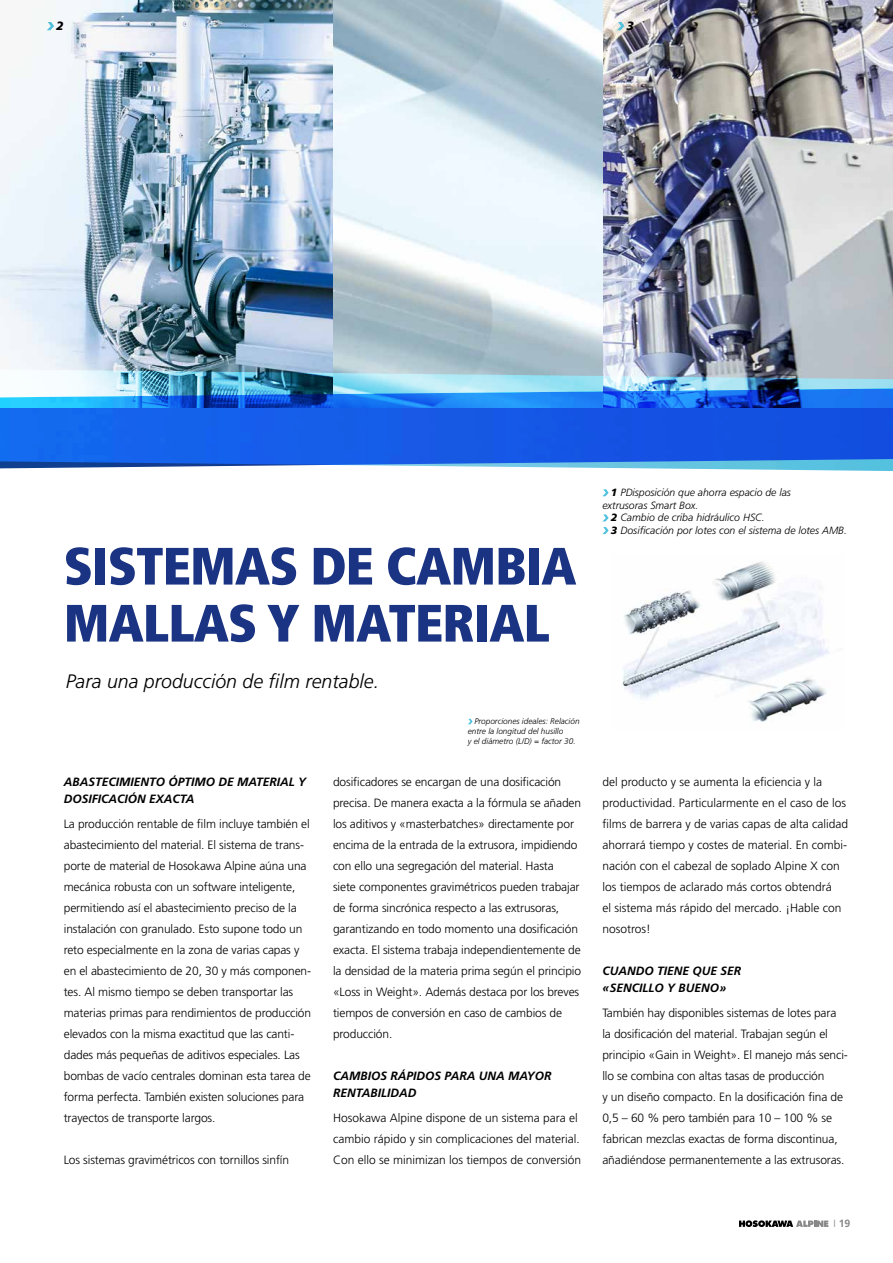
<style>
.page{position:relative;width:893px;height:1263px;background:#fff}
.page>*{position:absolute;margin:0;border:0;box-sizing:border-box;transform-origin:0 0}
.t1{font:900 condensed 52.5px/57px "Frutiger LT Std";letter-spacing:-.015em;color:#1a3382}
.t2{font:italic 300 19.5px "Frutiger LT Std";color:#000}
.t3{font:300 12px/21px "Frutiger LT Std";letter-spacing:-.01em;color:#000}
.t4{font:italic 700 12px/16.5px "Frutiger LT Std";color:#000}
.t5{font:italic 900 12px "Frutiger LT Std";color:#000}
.t6{font:italic 300 10.5px "Frutiger LT Std";color:#000}
.t7{font:700 10.5px "Frutiger LT Std";color:#868786}
.t8{font:italic 300 8.25px/9.9px "Frutiger LT Std";color:#000}
.s1{font-weight:900}
.s2{font-weight:300}
</style>
<div class="page">
<img style="left:1px;top:0;width:892px;height:369px">
<img style="left:0;top:0;width:1px;height:408px">
<img style="left:0;top:369px;width:893px;height:102px">
<img style="left:622px;top:561px;width:208px;height:161px">
<svg style="left:739px;top:1220px;width:89px;height:7px"></svg>
<svg style="left:47px;top:22px;width:7px;height:8px"></svg>
<svg style="left:617px;top:22px;width:7px;height:8px"></svg>
<svg style="left:468px;top:719px;width:5px;height:5px"></svg>
<svg style="left:603px;top:489px;width:6px;height:7px"></svg>
<svg style="left:603px;top:514px;width:6px;height:7px"></svg>
<svg style="left:602px;top:527px;width:7px;height:7px"></svg>
<p class="t5" style="left:56px;top:19px;width:9px">2</p>
<p class="t5" style="left:626px;top:19px;width:9px">3</p>
<h1 class="t1" style="left:64px;top:537px;width:514px">SISTEMAS DE CAMBIA<br>MALLAS Y MATERIAL</h1>
<h2 class="t2" style="left:66px;top:670px;width:315px">Para una producción de film rentable.</h2>
<p class="t8" style="left:468px;top:717px;width:113px;text-indent:7px">Proporciones ideales: Relación entre la longitud del husillo<br>y el diámetro (L/D) = factor 30.</p>
<p class="t4" style="left:64px;top:774px;width:244px">ABASTECIMIENTO ÓPTIMO DE MATERIAL Y<br>DOSIFICACIÓN EXACTA</p>
<p class="t3" style="left:64px;top:814px;width:249px">La producción rentable de film incluye también el abastecimiento del material. El sistema de trans&shy;porte de material de Hosokawa Alpine aúna una mecánica robusta con un software inteligente, permitiendo así el abastecimiento preciso de la instalación con granulado. Esto supone todo un reto especialmente en la zona de varias capas y en el abastecimiento de 20, 30 y más componen&shy;tes. Al mismo tiempo se deben transportar las materias primas para rendimientos de producción elevados con la misma exactitud que las canti&shy;dades más pequeñas de aditivos especiales. Las bombas de vacío centrales dominan esta tarea de forma perfecta. También existen soluciones para trayectos de transporte largos.</p>
<p class="t3" style="left:64px;top:1150px;width:227px">Los sistemas gravimétricos con tornillos sinfín</p>
<p class="t3" style="left:333px;top:772px;width:250px">dosificadores se encargan de una dosificación precisa. De manera exacta a la fórmula se añaden los aditivos y «masterbatches» directamente por encima de la entrada de la extrusora, impidiendo con ello una segregación del material. Hasta<br>siete componentes gravimétricos pueden trabajar de forma sincrónica respecto a las extrusoras, garantizando en todo momento una dosificación exacta. El sistema trabaja independientemente de la densidad de la materia prima según el principio «Loss in Weight». Además destaca por los breves tiempos de conversión en caso de cambios de producción.</p>
<p class="t4" style="left:333px;top:1068px;width:220px">CAMBIOS RÁPIDOS PARA UNA MAYOR<br>RENTABILIDAD</p>
<p class="t3" style="left:333px;top:1108px;width:250px">Hosokawa Alpine dispone de un sistema para el cambio rápido y sin complicaciones del material.<br>Con ello se minimizan los tiempos de conversión</p>
<p class="t6" style="left:611px;top:487px;width:182px"><span class="s1">1</span> PDisposición que ahorra espacio de las</p>
<p class="t6" style="left:602px;top:499px;width:97px">extrusoras Smart Box.</p>
<p class="t6" style="left:611px;top:512px;width:155px"><span class="s1">2</span> Cambio de criba hidráulico HSC.</p>
<p class="t6" style="left:611px;top:524px;width:238px"><span class="s1">3</span> Dosificación por lotes con el sistema de lotes AMB.</p>
<p class="t3" style="left:602px;top:772px;width:247px">del producto y se aumenta la eficiencia y la productividad. Particularmente en el caso de los films de barrera y de varias capas de alta calidad ahorrará tiempo y costes de material. En combi&shy;nación con el cabezal de soplado Alpine X con los tiempos de aclarado más cortos obtendrá<br>el sistema más rápido del mercado. ¡Hable con nosotros!</p>
<p class="t4" style="left:602px;top:963px;width:140px">CUANDO TIENE QUE SER «SENCILLO Y BUENO»</p>
<p class="t3" style="left:602px;top:1003px;width:247px">También hay disponibles sistemas de lotes para la dosificación del material. Trabajan según el principio «Gain in Weight». El manejo más senci&shy;llo se combina con altas tasas de producción<br>y un diseño compacto. En la dosificación fina de 0,5 – 60 % pero también para 10 – 100 % se fabrican mezclas exactas de forma discontinua, añadiéndose permanentemente a las extrusoras.</p>
<p class="t7" style="left:833px;top:1217px;width:18px"><span class="s2">I</span> 19</p>
</div>
